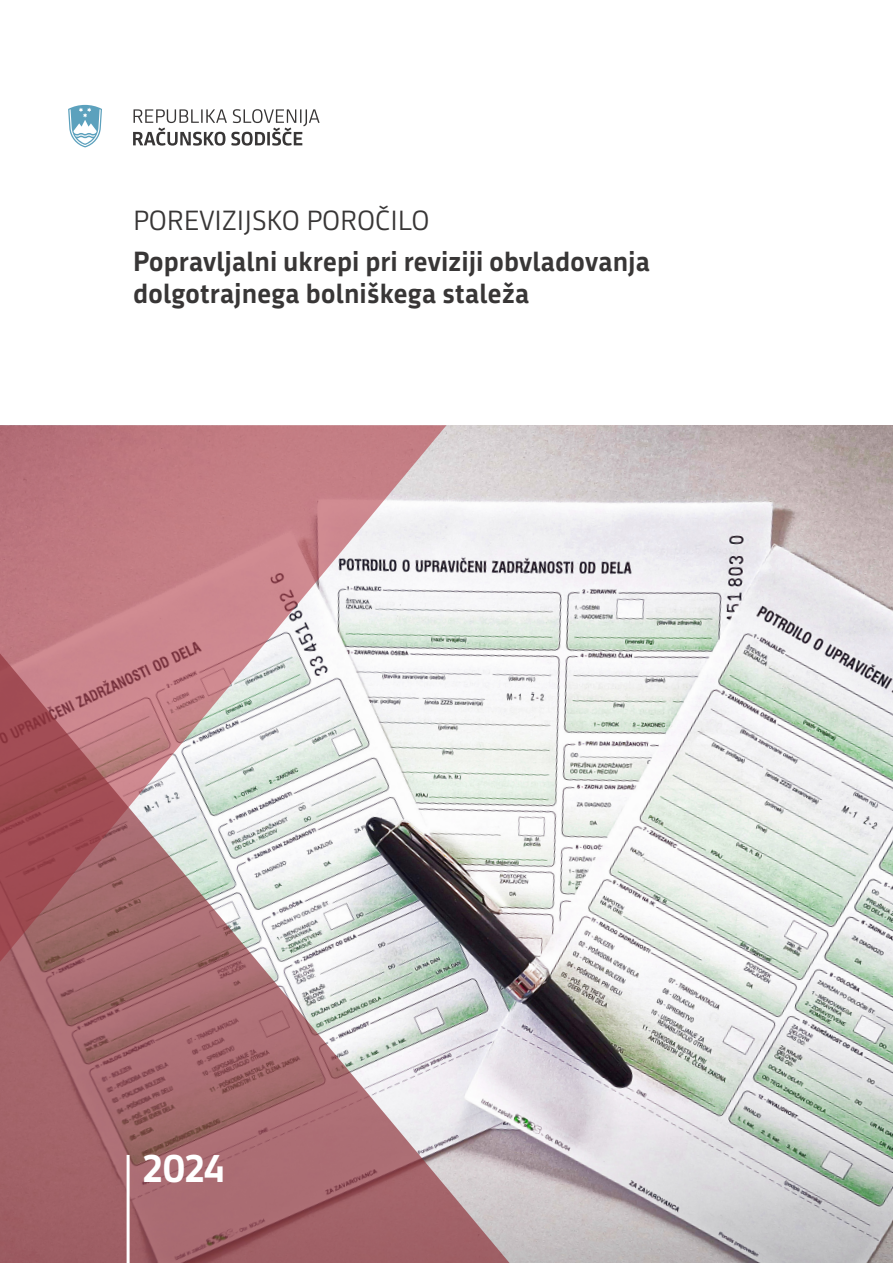
<style>
.page{position:relative;width:893px;height:1263px;background:#fff}
.page>*{position:absolute;margin:0;border:0;box-sizing:border-box;transform-origin:0 0}
.t1{font:700 39px "Republika";color:#fff}
.t2{font:700 27px/32.4px "Republika";color:#383636}
.t3{font:27px "Republika";color:#383636}
</style>
<div class="page">
<img style="left:446px;top:425px;width:447px;height:838px">
<svg style="left:0;top:425px;width:446px;height:213px;background:#c99197"></svg>
<svg style="left:0;top:638px;width:520px;height:625px"></svg>
<hr style="left:127px;top:1155px;width:3px;height:108px;background:#fff">
<svg style="left:68px;top:105px;width:34px;height:42px"></svg>
<svg style="left:133px;top:109px;width:187px;height:37px"></svg>
<p class="t3" style="left:133px;top:204px;width:298px">POREVIZIJSKO POROČILO</p>
<p class="t2" style="left:133px;top:245px;width:519px">Popravljalni ukrepi pri reviziji obvladovanja dolgotrajnega bolniškega staleža</p>
<p class="t1" style="left:143px;top:1146px;width:82px">2024</p>
</div>
